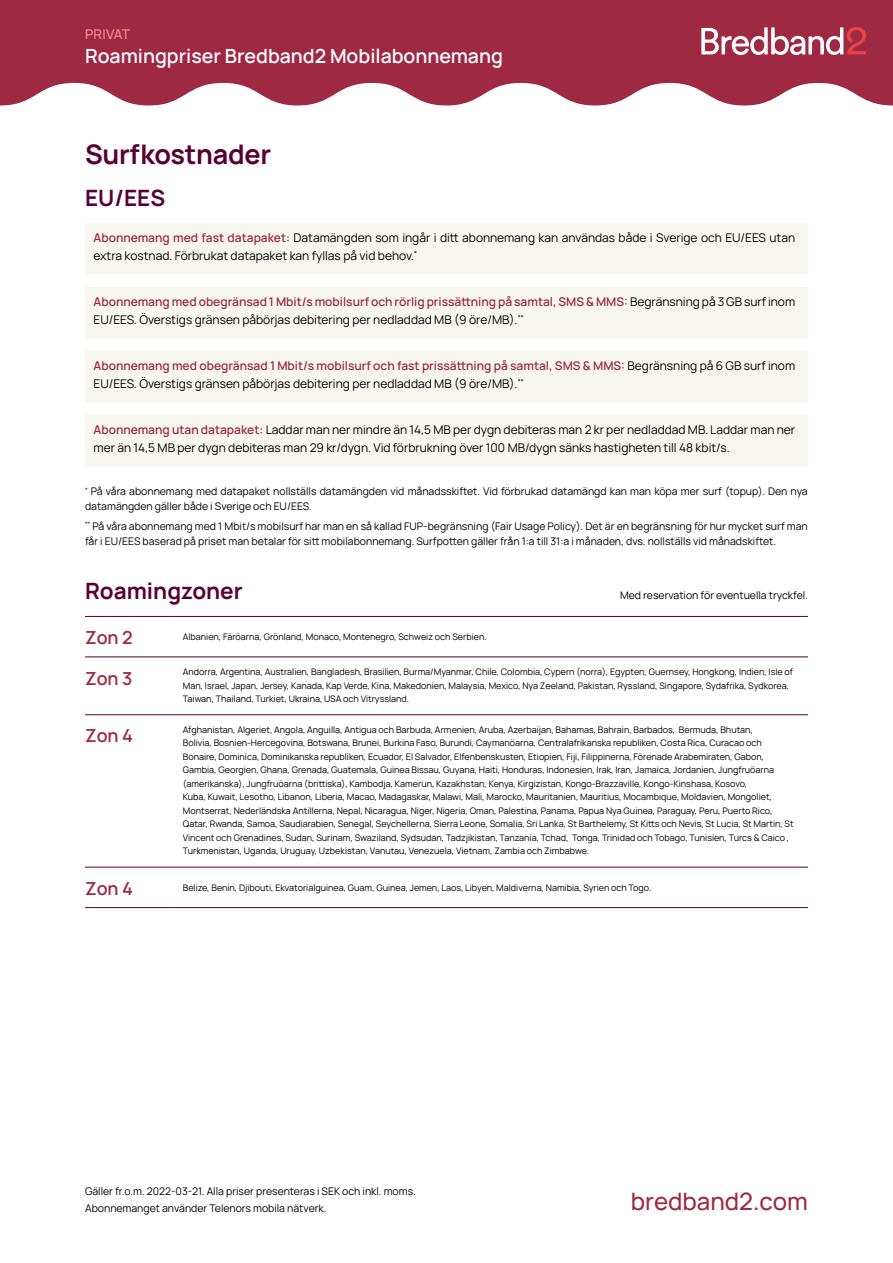
<style>
.page{position:relative;width:893px;height:1263px;background:#fff}
.page>*{position:absolute;margin:0;border:0;box-sizing:border-box;transform-origin:0 0}
.t1{font:700 27px "Manrope";letter-spacing:-.01em;color:#590030}
.t2{font:500 24px "Manrope";color:#9f2943}
.t3{font:700 22.5px "Manrope";color:#590030}
.t4{font:600 19.5px "Manrope";color:#fff}
.t5{font:600 18px "Manrope";color:#9f2943}
.t6{font:500 13.5px "Manrope";letter-spacing:.02em;color:#ff8a98}
.t7{font:12px/18px "Manrope";color:#000}
.t8{font:10.5px/15px "Manrope";color:#000}
.t9{font:9px/13.5px "Manrope";color:#000}
.s1{font-weight:600;color:#9f2943}
</style>
<div class="page">
<svg style="left:0;top:0;width:893px;height:105px;background:#a94057"></svg>
<svg style="left:701px;top:27px;width:165px;height:28px"></svg>
<svg style="left:85px;top:223px;width:723px;height:243px;fill:#f7f7f0"></svg>
<hr style="left:85px;top:907px;width:85px;height:1px;background:#590030">
<hr style="left:170px;top:907px;width:638px;height:1px;background:#590030">
<hr style="left:85px;top:714px;width:85px;height:1px;background:#590030">
<hr style="left:170px;top:714px;width:638px;height:1px;background:#590030">
<hr style="left:85px;top:867px;width:85px;height:1px;background:#590030">
<hr style="left:170px;top:867px;width:638px;height:1px;background:#590030">
<hr style="left:85px;top:616px;width:85px;height:1px;background:#590030">
<hr style="left:170px;top:616px;width:638px;height:1px;background:#590030">
<hr style="left:85px;top:656px;width:85px;height:1px;background:#590030">
<hr style="left:170px;top:656px;width:638px;height:1px;background:#590030">
<h3 class="t6" style="left:85px;top:25px;width:47px">PRIVAT</h3>
<h3 class="t4" style="left:85px;top:42px;width:419px">Roamingpriser Bredband2 Mobilabonnemang</h3>
<h1 class="t1" style="left:85px;top:135px;width:188px">Surfkostnader</h1>
<h3 class="t3" style="left:85px;top:182px;width:82px">EU/EES</h3>
<h3 class="t7" style="left:94px;top:228px;width:703px"><span class="s1">Abonnemang med fast datapaket:</span> Datamängden som ingår i ditt abonnemang kan användas både i Sverige och EU/EES utan extra kostnad. Förbrukat datapaket kan fyllas på vid behov.<sup>*</sup></h3>
<h3 class="t7" style="left:94px;top:292px;width:703px"><span class="s1">Abonnemang med obegränsad 1 Mbit/s mobilsurf och rörlig prissättning på samtal, SMS &amp; MMS:</span> Begränsning på 3 GB surf inom<br>EU/EES. Överstigs gränsen påbörjas debitering per nedladdad MB (9 öre/MB).<sup>**</sup></h3>
<h3 class="t7" style="left:94px;top:356px;width:703px"><span class="s1">Abonnemang med obegränsad 1 Mbit/s mobilsurf och fast prissättning på samtal, SMS &amp; MMS:</span> Begränsning på 6 GB surf inom<br>EU/EES. Överstigs gränsen påbörjas debitering per nedladdad MB (9 öre/MB).<sup>**</sup></h3>
<h3 class="t7" style="left:94px;top:420px;width:703px"><span class="s1">Abonnemang utan datapaket:</span> Laddar man ner mindre än 14,5 MB per dygn debiteras man 2 kr per nedladdad MB. Laddar man ner mer än 14,5 MB per dygn debiteras man 29 kr/dygn. Vid förbrukning över 100 MB/dygn sänks hastigheten till 48 kbit/s.</h3>
<p class="t8" style="left:85px;top:484px;width:724px"><sup>*</sup> På våra abonnemang med datapaket nollställs datamängden vid månadsskiftet. Vid förbrukad datamängd kan man köpa mer surf (topup). Den nya datamängden gäller både i Sverige och EU/EES.</p>
<p class="t8" style="left:85px;top:518px;width:724px"><sup>**</sup> På våra abonnemang med 1 Mbit/s mobilsurf har man en så kallad FUP-begränsning (Fair Usage Policy). Det är en begränsning för hur mycket surf man får i EU/EES baserad på priset man betalar för sitt mobilabonnemang. Surfpotten gäller från 1:a till 31:a i månaden, dvs. nollställs vid månadskiftet.</p>
<h3 class="t3" style="left:85px;top:575px;width:159px">Roamingzoner</h3>
<p class="t8" style="left:620px;top:587px;width:189px">Med reservation för eventuella tryckfel.</p>
<h3 class="t5" style="left:85px;top:625px;width:49px">Zon 2</h3>
<p class="t9" style="left:183px;top:630px;width:305px">Albanien, Färöarna, Grönland, Monaco, Montenegro, Schweiz och Serbien.</p>
<h3 class="t5" style="left:85px;top:665px;width:49px">Zon 3</h3>
<p class="t9" style="left:183px;top:665px;width:612px">Andorra, Argentina, Australien, Bangladesh, Brasilien, Burma/Myanmar, Chile, Colombia, Cypern (norra), Egypten, Guernsey, Hongkong, Indien, Isle of<br>Man, Israel, Japan, Jersey, Kanada, Kap Verde, Kina, Makedonien, Malaysia, Mexico, Nya Zeeland, Pakistan, Ryssland, Singapore, Sydafrika, Sydkorea,<br>Taiwan, Thailand, Turkiet, Ukraina, USA och Vitryssland.</p>
<h3 class="t5" style="left:85px;top:723px;width:50px">Zon 4</h3>
<p class="t9" style="left:183px;top:722px;width:612px">Afghanistan, Algeriet, Angola, Anguilla, Antigua och Barbuda, Armenien, Aruba, Azerbaijan, Bahamas, Bahrain, Barbados, Bermuda, Bhutan,<br>Bolivia, Bosnien-Hercegovina, Botswana, Brunei, Burkina Faso, Burundi, Caymanöarna, Centralafrikanska republiken, Costa Rica, Curacao och Bonaire, Dominica, Dominikanska republiken, Ecuador, El Salvador, Elfenbenskusten, Etiopien, Fiji, Filippinerna, Förenade Arabemiraten, Gabon, Gambia, Georgien, Ghana, Grenada, Guatemala, Guinea Bissau, Guyana, Haiti, Honduras, Indonesien, Irak, Iran, Jamaica, Jordanien, Jungfruöarna (amerikanska), Jungfruöarna (brittiska), Kambodja, Kamerun, Kazakhstan, Kenya, Kirgizistan, Kongo-Brazzaville, Kongo-Kinshasa, Kosovo,<br>Kuba, Kuwait, Lesotho, Libanon, Liberia, Macao, Madagaskar, Malawi, Mali, Marocko, Mauritanien, Mauritius, Mocambique, Moldavien, Mongoliet, Montserrat, Nederländska Antillerna, Nepal, Nicaragua, Niger, Nigeria, Oman, Palestina, Panama, Papua Nya Guinea, Paraguay, Peru, Puerto Rico, Qatar, Rwanda, Samoa, Saudiarabien, Senegal, Seychellerna, Sierra Leone, Somalia, Sri Lanka, St Barthelemy, St Kitts och Nevis, St Lucia, St Martin, St Vincent och Grenadines, Sudan, Surinam, Swaziland, Sydsudan, Tadzjikistan, Tanzania, Tchad, Tonga, Trinidad och Tobago, Tunisien, Turcs &amp; Caico , Turkmenistan, Uganda, Uruguay, Uzbekistan, Vanutau, Venezuela, Vietnam, Zambia och Zimbabwe.</p>
<h3 class="t5" style="left:85px;top:876px;width:50px">Zon 4</h3>
<p class="t9" style="left:183px;top:881px;width:470px">Belize, Benin, Djibouti, Ekvatorialguinea, Guam, Guinea, Jemen, Laos, Libyen, Maldiverna, Namibia, Syrien och Togo.</p>
<p class="t8" style="left:85px;top:1183px;width:332px;line-height:16.5px">Gäller fr.o.m. 2022-03-21. Alla priser presenteras i SEK och inkl. moms.<br>Abonnemanget använder Telenors mobila nätverk.</p>
<h2 class="t2" style="left:631px;top:1184px;width:179px">bredband2.com</h2>
</div>
